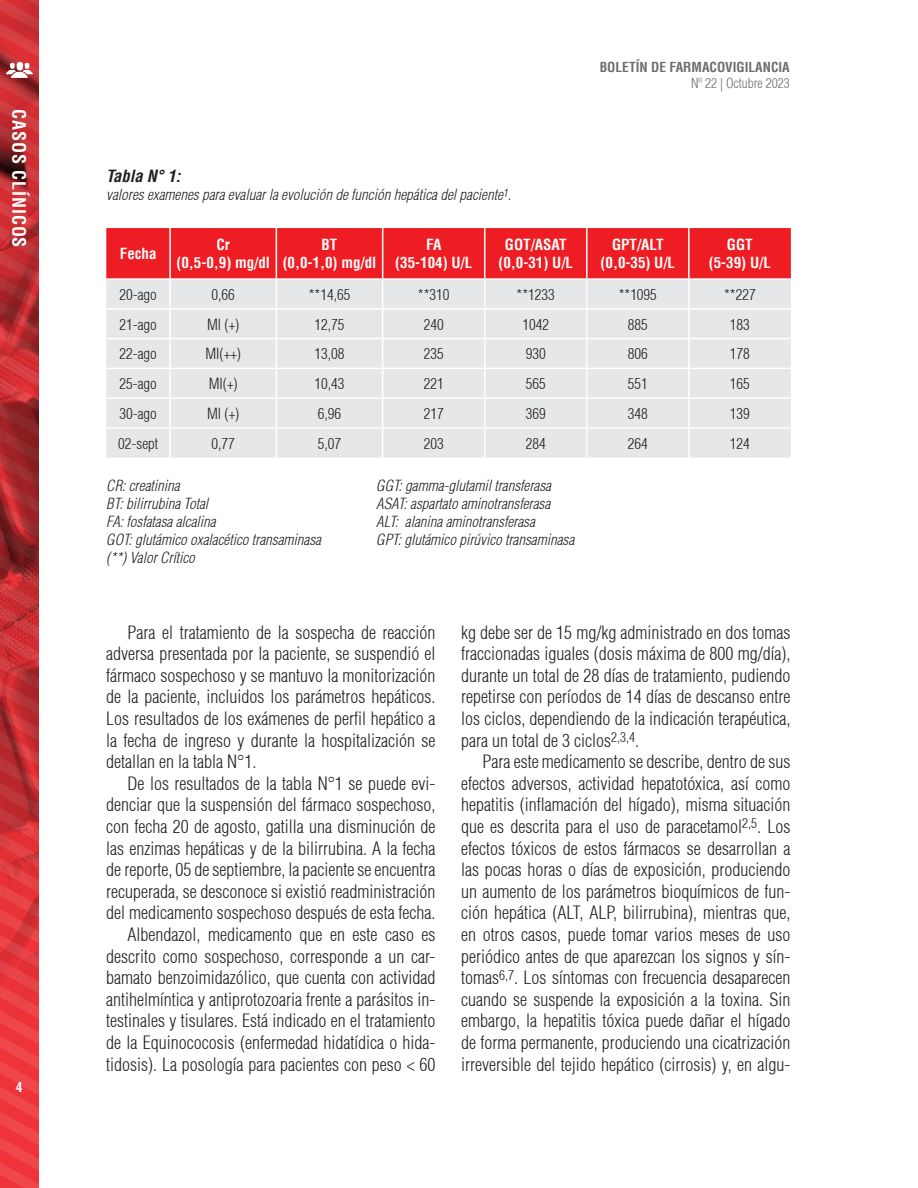
<style>
.page{position:relative;width:918px;height:1188px;background:#fff}
.page>*{position:absolute;margin:0;border:0;box-sizing:border-box;transform-origin:0 0}
.t1{font:300 condensed 18px/21.6px "Helvetica";color:#231f20;text-align:justify}
.t2{font:700 condensed 18px "Helvetica";letter-spacing:.05em;color:#fff}
.t3{font:italic 700 condensed 16.5px "Helvetica";color:#231f20}
.t4{font:italic 300 condensed 15px "Helvetica";color:#231f20}
.t5{font:300 condensed 15px "Helvetica";color:#231f20}
.t6{font:700 condensed 15px/18px "Helvetica";color:#fff;text-align:center}
.t7{font:700 condensed 13.5px "Helvetica";color:#6c6d70}
.t8{font:300 condensed 13.5px "Helvetica";color:#6c6d70}
.t9{font:700 condensed 13.5px "Helvetica";color:#fff}
</style>
<div class="page">
<svg style="left:0;top:0;width:39px;height:1188px;background:#c43236"></svg>
<svg style="left:106px;top:228px;width:685px;height:230px;background:#e8bcbf"></svg>
<hr style="left:587px;top:427px;width:102px;height:2px;background:#fff">
<hr style="left:586px;top:429px;width:2px;height:29px;background:#fff">
<hr style="left:689px;top:427px;width:102px;height:2px;background:#fff">
<hr style="left:688px;top:429px;width:2px;height:29px;background:#fff">
<p class="t2" style="left:30px;top:109px;width:140px;rotate:90deg">CASOS CLÍNICOS</p>
<p class="t9" style="left:16px;top:1078px;width:8px">4</p>
<p class="t3" style="left:106px;top:166px;width:76px">Tabla N° 1:</p>
<p class="t4" style="left:106px;top:186px;width:406px">valores examenes para evaluar la evolución de función hepática del paciente<sup>1</sup>.</p>
<p class="t7" style="left:600px;top:59px;width:192px">BOLETÍN DE FARMACOVIGILANCIA</p>
<p class="t8" style="left:691px;top:75px;width:100px">Nº 22 | Octubre 2023</p>
<p class="t6" style="left:120px;top:245px;width:38px">Fecha</p>
<p class="t6" style="left:176px;top:236px;width:95px">Cr<br>(0,5-0,9) mg/dl</p>
<p class="t6" style="left:283px;top:236px;width:95px">BT<br>(0,0-1,0) mg/dl</p>
<p class="t6" style="left:395px;top:236px;width:79px">FA<br>(35-104) U/L</p>
<p class="t6" style="left:498px;top:236px;width:76px">GOT/ASAT (0,0-31) U/L</p>
<p class="t6" style="left:601px;top:236px;width:76px">GPT/ALT (0,0-35) U/L</p>
<p class="t6" style="left:709px;top:236px;width:64px">GGT (5-39) U/L</p>
<p class="t5" style="left:119px;top:285px;width:39px">20-ago</p>
<p class="t5" style="left:212px;top:285px;width:25px">0,66</p>
<p class="t5" style="left:309px;top:285px;width:43px">**14,65</p>
<p class="t5" style="left:418px;top:285px;width:33px">**310</p>
<p class="t5" style="left:517px;top:285px;width:40px">**1233</p>
<p class="t5" style="left:619px;top:285px;width:40px">**1095</p>
<p class="t5" style="left:724px;top:285px;width:33px">**227</p>
<p class="t5" style="left:119px;top:315px;width:39px">21-ago</p>
<p class="t5" style="left:207px;top:315px;width:34px">MI (+)</p>
<p class="t5" style="left:315px;top:315px;width:31px">12,75</p>
<p class="t5" style="left:424px;top:315px;width:21px">240</p>
<p class="t5" style="left:522px;top:315px;width:28px">1042</p>
<p class="t5" style="left:628px;top:315px;width:21px">885</p>
<p class="t5" style="left:730px;top:315px;width:21px">183</p>
<p class="t5" style="left:119px;top:345px;width:39px">22-ago</p>
<p class="t5" style="left:205px;top:345px;width:37px">MI(++)</p>
<p class="t5" style="left:315px;top:345px;width:31px">13,08</p>
<p class="t5" style="left:424px;top:345px;width:21px">235</p>
<p class="t5" style="left:526px;top:345px;width:21px">930</p>
<p class="t5" style="left:628px;top:345px;width:21px">806</p>
<p class="t5" style="left:730px;top:345px;width:21px">178</p>
<p class="t5" style="left:119px;top:374px;width:39px">25-ago</p>
<p class="t5" style="left:209px;top:374px;width:31px">MI(+)</p>
<p class="t5" style="left:315px;top:374px;width:31px">10,43</p>
<p class="t5" style="left:424px;top:374px;width:21px">221</p>
<p class="t5" style="left:526px;top:374px;width:21px">565</p>
<p class="t5" style="left:628px;top:374px;width:21px">551</p>
<p class="t5" style="left:730px;top:374px;width:21px">165</p>
<p class="t5" style="left:119px;top:404px;width:39px">30-ago</p>
<p class="t5" style="left:207px;top:404px;width:34px">MI (+)</p>
<p class="t5" style="left:318px;top:404px;width:25px">6,96</p>
<p class="t5" style="left:424px;top:404px;width:21px">217</p>
<p class="t5" style="left:526px;top:404px;width:21px">369</p>
<p class="t5" style="left:628px;top:404px;width:21px">348</p>
<p class="t5" style="left:730px;top:404px;width:21px">139</p>
<p class="t5" style="left:118px;top:434px;width:41px">02-sept</p>
<p class="t5" style="left:212px;top:434px;width:25px">0,77</p>
<p class="t5" style="left:318px;top:434px;width:25px">5,07</p>
<p class="t5" style="left:424px;top:434px;width:21px">203</p>
<p class="t5" style="left:526px;top:434px;width:21px">284</p>
<p class="t5" style="left:628px;top:434px;width:21px">264</p>
<p class="t5" style="left:730px;top:434px;width:21px">124</p>
<p class="t4" style="left:106px;top:476px;width:75px">CR: creatinina</p>
<p class="t4" style="left:376px;top:476px;width:176px">GGT: gamma-glutamil transferasa</p>
<p class="t4" style="left:106px;top:494px;width:103px">BT: bilirrubina Total</p>
<p class="t4" style="left:376px;top:494px;width:175px">ASAT: aspartato aminotransferasa</p>
<p class="t4" style="left:106px;top:512px;width:111px">FA: fosfatasa alcalina</p>
<p class="t4" style="left:376px;top:512px;width:160px">ALT: alanina aminotransferasa</p>
<p class="t4" style="left:106px;top:530px;width:216px">GOT: glutámico oxalacético transaminasa</p>
<p class="t4" style="left:376px;top:530px;width:200px">GPT: glutámico pirúvico transaminasa</p>
<p class="t4" style="left:106px;top:548px;width:90px">(**) Valor Crítico</p>
<p class="t1" style="left:106px;top:621px;width:331px;text-indent:21px">Para el tratamiento de la sospecha de reacción adversa presentada por la paciente, se suspendió el fármaco sospechoso y se mantuvo la monitorización de la paciente, incluidos los parámetros hepáticos.<br>Los resultados de los exámenes de perfil hepático a la fecha de ingreso y durante la hospitalización se detallan en la tabla N°1.</p>
<p class="t1" style="left:106px;top:772px;width:331px;text-align:right">De los resultados de la tabla N°1 se puede evi&shy;denciar que la suspensión del fármaco sospechoso, con fecha 20 de agosto, gatilla una disminución de las enzimas hepáticas y de la bilirrubina. A la fecha de reporte, 05 de septiembre, la paciente se encuentra recuperada, se desconoce si existió readministración del medicamento sospechoso después de esta fecha.<br>Albendazol, medicamento que en este caso es descrito como sospechoso, corresponde a un car&shy;bamato benzoimidazólico, que cuenta con actividad antihelmíntica y antiprotozoaria frente a parásitos in&shy;testinales y tisulares. Está indicado en el tratamiento de la Equinococosis (enfermedad hidatídica o hida&shy;tidosis). La posología para pacientes con peso &lt; 60</p>
<p class="t1" style="left:461px;top:621px;width:331px">kg debe ser de 15 mg/kg administrado en dos tomas fraccionadas iguales (dosis máxima de 800 mg/día), durante un total de 28 días de tratamiento, pudiendo repetirse con períodos de 14 días de descanso entre los ciclos, dependiendo de la indicación terapéutica, para un total de 3 ciclos<sup>2,3,4</sup>.</p>
<p class="t1" style="left:461px;top:751px;width:331px;text-indent:21px">Para este medicamento se describe, dentro de sus efectos adversos, actividad hepatotóxica, así como hepatitis (inflamación del hígado), misma situación que es descrita para el uso de paracetamol<sup>2,5</sup>. Los efectos tóxicos de estos fármacos se desarrollan a las pocas horas o días de exposición, produciendo un aumento de los parámetros bioquímicos de fun&shy;ción hepática (ALT, ALP, bilirrubina), mientras que, en otros casos, puede tomar varios meses de uso periódico antes de que aparezcan los signos y sín&shy;tomas<sup>6,7</sup>. Los síntomas con frecuencia desaparecen cuando se suspende la exposición a la toxina. Sin embargo, la hepatitis tóxica puede dañar el hígado de forma permanente, produciendo una cicatrización irreversible del tejido hepático (cirrosis) y, en algu-</p>
</div>
